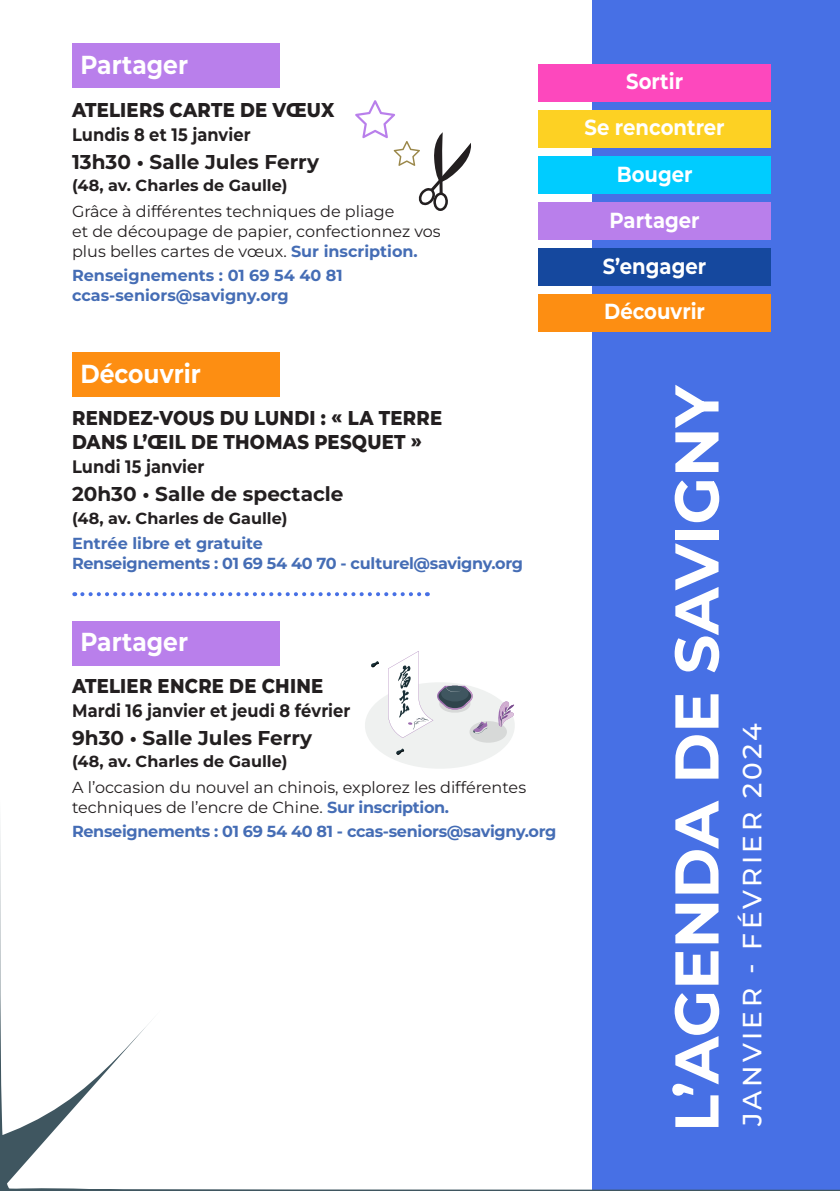
<style>
.page{position:relative;width:840px;height:1191px;background:#fff}
.page>*{position:absolute;margin:0;border:0;box-sizing:border-box;transform-origin:0 0}
.t1{font:700 61.6px "Montserrat";color:#fff}
.t2{font:500 26.4px "Montserrat";letter-spacing:.13em;color:#fff}
.t3{font:700 26px "Montserrat";color:#fff;scale:.9 1}
.t4{font:700 21.8px "Montserrat";color:#fff;scale:.9 1}
.t5{font:800 20px "Montserrat";letter-spacing:.015em;color:#231f20;scale:.9 1}
.t6{font:700 20px "Montserrat";color:#231f20}
.t7{font:700 18px "Montserrat";letter-spacing:.005em;color:#231f20;scale:.9 1}
.t8{font:16px/20px "Montserrat";color:#231f20}
.t9{font:700 16px "Montserrat";letter-spacing:-.02em;color:#456db5}
.t10{font:700 16px "Montserrat";color:#456db5}
.t11{font:700 16px "Montserrat";color:#231f20}
.s1{font-weight:700;color:#456db5}
</style>
<div class="page">
<div style="left:591px;top:0;width:248px;height:1191px;background:#4770e5"></div>
<div style="left:538px;top:202px;width:232px;height:37px;background:#b97feb"></div>
<div style="left:538px;top:248px;width:232px;height:37px;background:#15489e"></div>
<div style="left:538px;top:294px;width:232px;height:37px;background:#fd8e12"></div>
<div style="left:538px;top:110px;width:232px;height:37px;background:#fdd123"></div>
<div style="left:538px;top:156px;width:232px;height:37px;background:#0cf"></div>
<div style="left:538px;top:64px;width:232px;height:37px;background:#fd48bd"></div>
<div style="left:72px;top:44px;width:207px;height:44px;background:#b97feb"></div>
<div style="left:72px;top:352px;width:207px;height:45px;background:#fd8e12"></div>
<svg style="left:355px;top:100px;width:116px;height:111px"></svg>
<svg style="left:0;top:583px;width:592px;height:604px"></svg>
<svg style="left:0;top:1187px;width:839px;height:4px"></svg>
<p class="t3" style="left:80px;top:47px;width:121px">Partager</p>
<p class="t5" style="left:72px;top:96px;width:293px">ATELIERS CARTE DE VŒUX</p>
<p class="t7" style="left:72px;top:122px;width:200px">Lundis 8 et 15 janvier</p>
<p class="t6" style="left:72px;top:148px;width:248px">13h30 • Salle Jules Ferry</p>
<p class="t11" style="left:72px;top:175px;width:217px">(48, av. Charles de Gaulle)</p>
<p class="t8" style="left:72px;top:201px;width:324px">Grâce à différentes techniques de pliage</p>
<p class="t8" style="left:72px;top:221px;width:370px">et de découpage de papier, confectionnez vos</p>
<p class="t8" style="left:72px;top:241px;width:347px">plus belles cartes de vœux. <span class="s1">Sur inscription.</span></p>
<p class="t10" style="left:72px;top:265px;width:272px">Renseignements : 01 69 54 40 81</p>
<p class="t10" style="left:72px;top:285px;width:218px">ccas-seniors@savigny.org</p>
<p class="t3" style="left:80px;top:356px;width:135px">Découvrir</p>
<p class="t5" style="left:72px;top:404px;width:412px">RENDEZ-VOUS DU LUNDI : « LA TERRE</p>
<p class="t5" style="left:72px;top:428px;width:390px">DANS L’ŒIL DE THOMAS PESQUET »</p>
<p class="t7" style="left:72px;top:454px;width:148px">Lundi 15 janvier</p>
<p class="t6" style="left:72px;top:480px;width:273px">20h30 • Salle de spectacle</p>
<p class="t11" style="left:72px;top:507px;width:217px">(48, av. Charles de Gaulle)</p>
<p class="t10" style="left:72px;top:532px;width:192px">Entrée libre et gratuite</p>
<p class="t9" style="left:72px;top:552px;width:452px">Renseignements : 01 69 54 40 70 - culturel@savigny.org</p>
<p class="t3" style="left:80px;top:624px;width:121px">Partager</p>
<p class="t5" style="left:72px;top:672px;width:280px">ATELIER ENCRE DE CHINE</p>
<p class="t7" style="left:72px;top:698px;width:311px">Mardi 16 janvier et jeudi 8 février</p>
<p class="t6" style="left:72px;top:724px;width:241px">9h30 • Salle Jules Ferry</p>
<p class="t11" style="left:72px;top:750px;width:217px">(48, av. Charles de Gaulle)</p>
<p class="t8" style="left:72px;top:776px;width:455px">A l’occasion du nouvel an chinois, explorez les différentes techniques de l’encre de Chine. <span class="s1">Sur inscription.</span></p>
<p class="t9" style="left:72px;top:820px;width:485px">Renseignements : 01 69 54 40 81 - ccas-seniors@savigny.org</p>
<p class="t4" style="left:625px;top:67px;width:65px">Sortir</p>
<p class="t4" style="left:584px;top:113px;width:157px">Se rencontrer</p>
<p class="t4" style="left:616px;top:160px;width:86px">Bouger</p>
<p class="t4" style="left:609px;top:206px;width:102px">Partager</p>
<p class="t4" style="left:602px;top:252px;width:116px">S’engager</p>
<p class="t4" style="left:604px;top:297px;width:113px">Découvrir</p>
<p class="t1" style="left:655px;top:1132px;width:749px;rotate:-90deg">L’AGENDA DE SAVIGNY</p>
<p class="t2" style="left:734px;top:1126px;width:405px;rotate:-90deg">JANVIER - FÉVRIER 2024</p>
</div>
